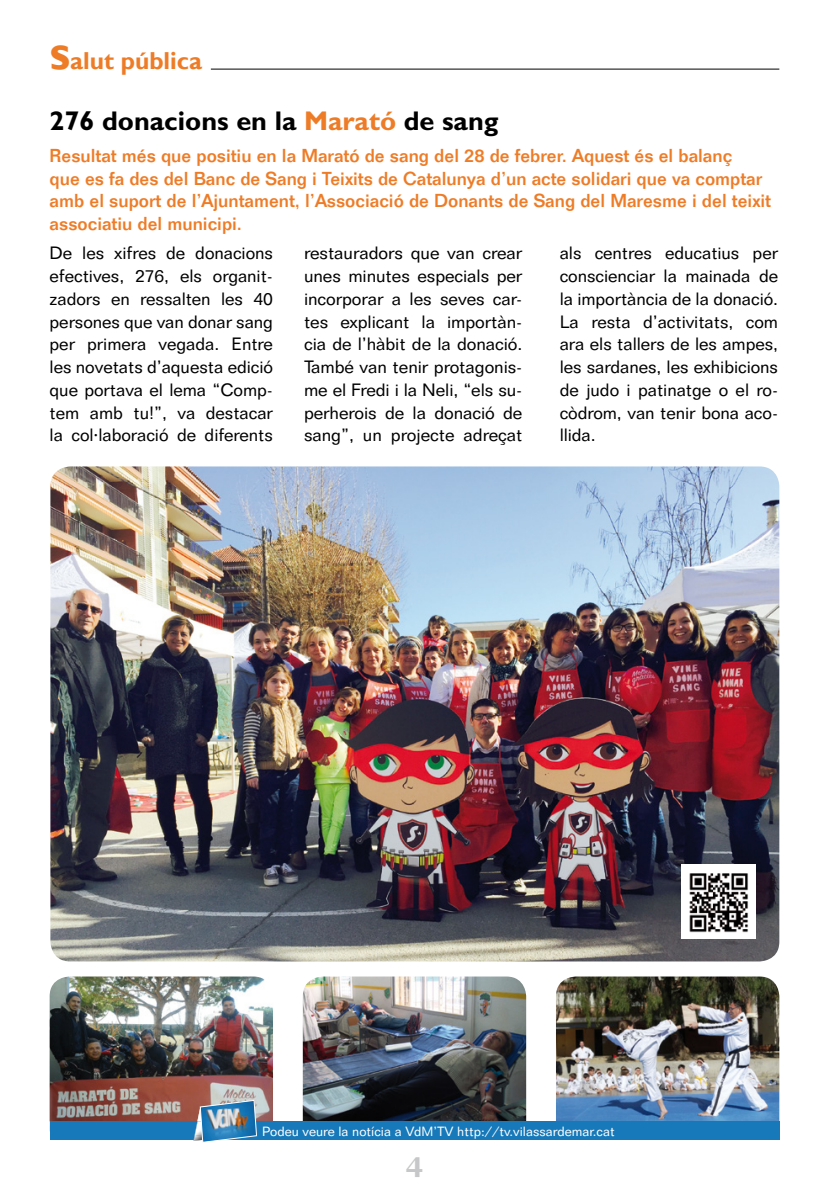
<style>
.page{position:relative;width:829px;height:1191px;background:#fff}
.page>*{position:absolute;margin:0;border:0;box-sizing:border-box;transform-origin:0 0}
.t1{font:700 27.12px "Gill Sans";color:#000}
.t2{font:700 26.95px "Georgia";color:#c6c7c8}
.t3{font:700 24.5px "Gill Sans";color:#ee7c27}
.t4{font:500 18.38px/22.8px "Folio";color:#ee7c27}
.t5{font:17.5px/22.8px "Folio BT";letter-spacing:-.005em;color:#000;text-align:justify}
.t6{font:13.12px "Folio BT";color:#fff}
.s1{font-size:49px}
.s2{color:#ee7c27}
</style>
<div class="page">
<hr style="left:211px;top:69px;width:568px;height:1px;background:#000">
<img style="left:50px;top:466px;width:729px;height:495px">
<img style="left:50px;top:976px;width:223px;height:145px">
<img style="left:303px;top:976px;width:223px;height:145px">
<img style="left:556px;top:976px;width:223px;height:145px">
<div style="left:50px;top:1121px;width:729px;height:19px;background:#1779b9"></div>
<svg style="left:193px;top:1099px;width:64px;height:43px"></svg>
<img style="left:681px;top:864px;width:74px;height:75px">
<h3 class="t3" style="left:49px;top:46px;width:154px"><span class="s1">s</span>alut pública</h3>
<h1 class="t1" style="left:50px;top:105px;width:450px">276 donacions en la <span class="s2">Marató</span> de sang</h1>
<p class="t4" style="left:50px;top:144px;width:722px">Resultat més que positiu en la Marató de sang del 28 de febrer. Aquest és el balanç<br>que es fa des del Banc de Sang i Teixits de Catalunya d’un acte solidari que va comptar amb el suport de l’Ajuntament, l’Associació de Donants de Sang del Maresme i del teixit associatiu del municipi.</p>
<p class="t5" style="left:304px;top:242px;width:220px">restauradors que van crear unes minutes especials per incorporar a les seves car&shy;tes explicant la importàn&shy;cia de l’hàbit de la donació.<br>També van tenir protagonis&shy;me el Fredi i la Neli, “els su&shy;perherois de la donació de sang”, un projecte adreçat</p>
<p class="t5" style="left:559px;top:242px;width:220px">als centres educatius per conscienciar la mainada de la importància de la donació.<br>La resta d’activitats, com ara els tallers de les ampes, les sardanes, les exhibicions de judo i patinatge o el ro&shy;còdrom, van tenir bona aco&shy;llida.</p>
<p class="t5" style="left:50px;top:242px;width:225px">De les xifres de donacions efectives, 276, els organit&shy;zadors en ressalten les 40 persones que van donar sang per primera vegada. Entre les novetats d’aquesta edició que portava el lema “Comp&shy;tem amb tu!”, va destacar la col·laboració de diferents</p>
<p class="t6" style="left:262px;top:1123px;width:354px">Podeu veure la notícia a VdM’TV http://tv.vilassardemar.cat</p>
<h2 class="t2" style="left:406px;top:1145px;width:19px">4</h2>
</div>
